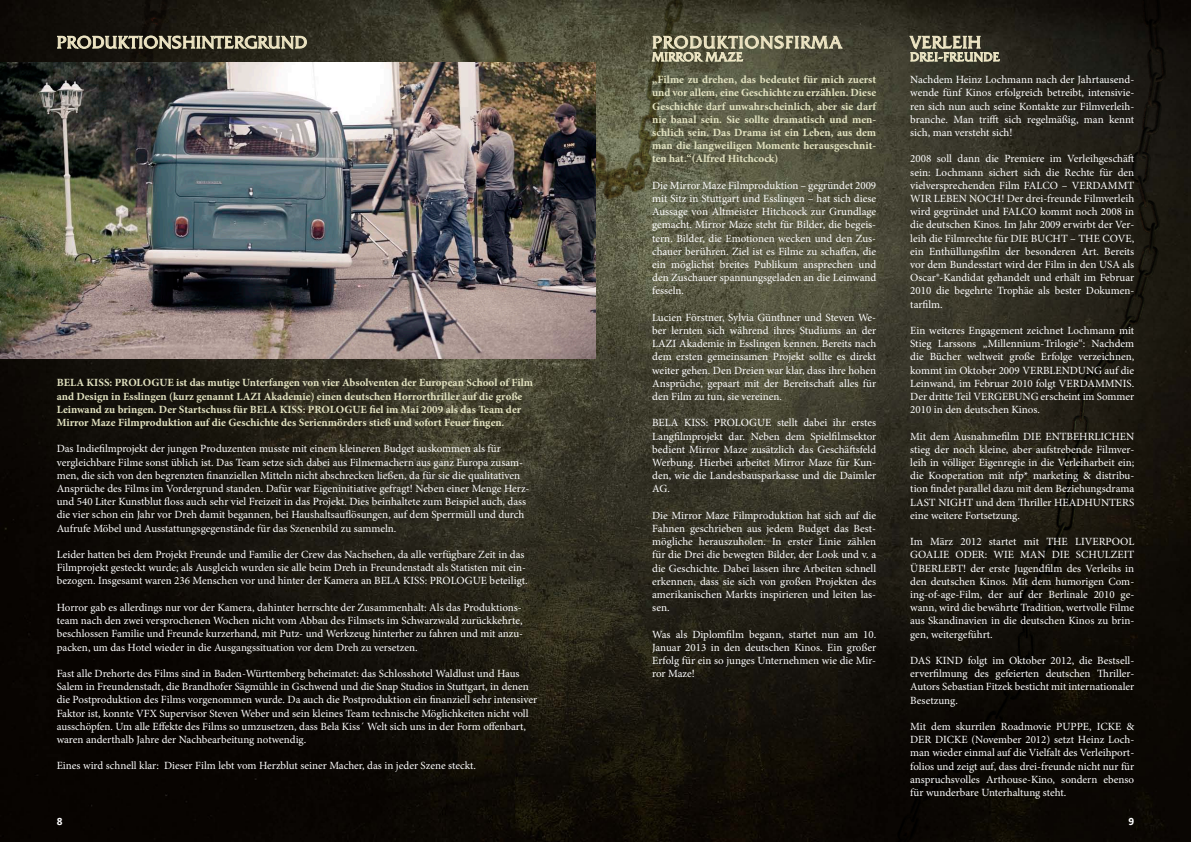
<style>
.page{position:relative;width:1191px;height:842px;background:#fff}
.page>*{position:absolute;margin:0;border:0;box-sizing:border-box;transform-origin:0 0}
.t1{font:18px "Friz Quadrata Std";letter-spacing:.04em;color:#f3e7c6}
.t2{font:18px "Friz Quadrata Std";letter-spacing:.08em;color:#f3e7c6}
.t3{font:13px "Friz Quadrata Std";letter-spacing:.04em;color:#f3e7c6}
.t4{font:11px/13.2px "Minion Pro";color:#fff;text-align:justify}
.t5{font:700 11px/13.2px "Minion Pro";color:#e3e3c1}
.t6{font:700 10px "Segoe UI";color:#fff}
</style>
<div class="page">
<img style="left:0;top:0;width:873px;height:842px">
<svg style="left:0;top:0;width:277px;height:473px;fill:#13100b"></svg>
<img style="left:394px;top:0;width:306px;height:218px">
<img style="left:873px;top:0;width:318px;height:842px">
<svg style="left:57px;top:35px;width:250px;height:14px"></svg>
<svg style="left:651px;top:35px;width:191px;height:27px"></svg>
<svg style="left:909px;top:36px;width:91px;height:26px"></svg>
<img style="left:0;top:62px;width:595px;height:297px">
<h1 class="t1" style="left:57px;top:32px;width:94px">PRODUKTION</h1>
<h1 class="t1" style="left:172px;top:32px;width:136px">SHINTERGRUND</h1>
<h1 class="t2" style="left:652px;top:32px;width:163px">PRODUKTIONSFIRMA</h1>
<p class="t3" style="left:652px;top:50px;width:91px">MIRROR MAZE</p>
<p class="t5" style="left:57px;top:376px;width:478px">BELA KISS: PROLOGUE ist das mutige Unterfangen von vier Absolventen der European School of Film and Design in Esslingen (kurz genannt LAZI Akademie) einen deutschen Horrorthriller auf die große Leinwand zu bringen. Der Startschuss für BELA KISS: PROLOGUE fiel im Mai 2009 als das Team der Mirror Maze Filmproduktion auf die Geschichte des Serienmörders stieß und sofort Feuer fingen.</p>
<p class="t4" style="left:57px;top:442px;width:474px;text-align:left">Das Indiefilmprojekt der jungen Produzenten musste mit einem kleineren Budget auskommen als für vergleichbare Filme sonst üblich ist. Das Team setze sich dabei aus Filmemachern aus ganz Europa zusam&shy;men, die sich von den begrenzten finanziellen Mitteln nicht abschrecken ließen, da für sie die qualitativen Ansprüche des Films im Vordergrund standen. Dafür war Eigeninitiative gefragt! Neben einer Menge Herz&shy;und 540 Liter Kunstblut floss auch sehr viel Freizeit in das Projekt. Dies beinhaltete zum Beispiel auch, dass die vier schon ein Jahr vor Dreh damit begannen, bei Haushaltsauflösungen, auf dem Sperrmüll und durch Aufrufe Möbel und Ausstattungsgegenstände für das Szenenbild zu sammeln.</p>
<p class="t4" style="left:57px;top:548px;width:472px;text-align:left">Leider hatten bei dem Projekt Freunde und Familie der Crew das Nachsehen, da alle verfügbare Zeit in das<br>Filmprojekt gesteckt wurde; als Ausgleich wurden sie alle beim Dreh in Freundenstadt als Statisten mit ein&shy;bezogen. Insgesamt waren 236 Menschen vor und hinter der Kamera an BELA KISS: PROLOGUE beteiligt.</p>
<p class="t4" style="left:57px;top:601px;width:468px;text-align:left">Horror gab es allerdings nur vor der Kamera, dahinter herrschte der Zusammenhalt: Als das Produktions&shy;team nach den zwei versprochenen Wochen nicht vom Abbau des Filmsets im Schwarzwald zurückkehrte, beschlossen Familie und Freunde kurzerhand, mit Putz- und Werkzeug hinterher zu fahren und mit anzu&shy;packen, um das Hotel wieder in die Ausgangssituation vor dem Dreh zu versetzen.</p>
<p class="t4" style="left:57px;top:667px;width:482px;text-align:left">Fast alle Drehorte des Films sind in Baden-Württemberg beheimatet: das Schlosshotel Waldlust und Haus Salem in Freundenstadt, die Brandhofer Sägmühle in Gschwend und die Snap Studios in Stuttgart, in denen die Postproduktion des Films vorgenommen wurde. Da auch die Postproduktion ein finanziell sehr intensiver Faktor ist, konnte VFX Supervisor Steven Weber und sein kleines Team technische Möglichkeiten nicht voll ausschöpfen. Um alle Effekte des Films so umzusetzen, dass Bela Kiss´ Welt sich uns in der Form offenbart, waren anderthalb Jahre der Nachbearbeitung notwendig.</p>
<p class="t4" style="left:57px;top:759px;width:421px">Eines wird schnell klar: Dieser Film lebt vom Herzblut seiner Macher, das in jeder Szene steckt.</p>
<p class="t5" style="left:652px;top:73px;width:225px;text-align:justify">„Filme zu drehen, das bedeutet für mich zuerst und vor allem, eine Geschichte zu erzählen. Diese Geschichte darf unwahrscheinlich, aber sie darf nie banal sein. Sie sollte dramatisch und men&shy;schlich sein. Das Drama ist ein Leben, aus dem man die langweiligen Momente herausgeschnit&shy;ten hat.“(Alfred Hitchcock)</p>
<p class="t4" style="left:652px;top:179px;width:225px">Die Mirror Maze Filmproduktion – gegründet 2009 mit Sitz in Stuttgart und Esslingen – hat sich diese Aussage von Altmeister Hitchcock zur Grundlage gemacht. Mirror Maze steht für Bilder, die begeis&shy;tern. Bilder, die Emotionen wecken und den Zus&shy;chauer berühren. Ziel ist es Filme zu schaffen, die ein möglichst breites Publikum ansprechen und den Zuschauer spannungsgeladen an die Leinwand fesseln.</p>
<p class="t4" style="left:652px;top:311px;width:225px">Lucien Förstner, Sylvia Günthner und Steven We&shy;ber lernten sich während ihres Studiums an der LAZI Akademie in Esslingen kennen. Bereits nach dem ersten gemeinsamen Projekt sollte es direkt weiter gehen. Den Dreien war klar, dass ihre hohen Ansprüche, gepaart mit der Bereitschaft alles für den Film zu tun, sie vereinen.</p>
<p class="t4" style="left:652px;top:416px;width:225px">BELA KISS: PROLOGUE stellt dabei ihr erstes Langfilmprojekt dar. Neben dem Spielfilmsektor bedient Mirror Maze zusätzlich das Geschäftsfeld Werbung. Hierbei arbeitet Mirror Maze für Kun&shy;den, wie die Landesbausparkasse und die Daimler AG.</p>
<p class="t4" style="left:652px;top:509px;width:225px">Die Mirror Maze Filmproduktion hat sich auf die Fahnen geschrieben aus jedem Budget das Best&shy;mögliche herauszuholen. In erster Linie zählen für die Drei die bewegten Bilder, der Look und v. a die Geschichte. Dabei lassen ihre Arbeiten schnell erkennen, dass sie sich von großen Projekten des amerikanischen Markts inspirieren und leiten las&shy;sen.</p>
<p class="t4" style="left:652px;top:627px;width:225px">Was als Diplomfilm begann, startet nun am 10.<br>Januar 2013 in den deutschen Kinos. Ein großer Erfolg für ein so junges Unternehmen wie die Mir&shy;ror Maze!</p>
<h1 class="t1" style="left:910px;top:32px;width:23px">VERLE</h1>
<h1 class="t1" style="left:962px;top:32px;width:19px">IH</h1>
<p class="t3" style="left:910px;top:50px;width:9px">DRE</p>
<p class="t3" style="left:934px;top:50px;width:58px">I-FREUNDE</p>
<p class="t4" style="left:910px;top:73px;width:225px">Nachdem Heinz Lochmann nach der Jahrtausend&shy;wende fünf Kinos erfolgreich betreibt, intensivie&shy;ren sich nun auch seine Kontakte zur Filmverleih&shy;branche. Man trifft sich regelmäßig, man kennt sich, man versteht sich!</p>
<p class="t4" style="left:910px;top:152px;width:225px">2008 soll dann die Premiere im Verleihgeschäft sein: Lochmann sichert sich die Rechte für den vielversprechenden Film FALCO – VERDAMMT WIR LEBEN NOCH! Der drei-freunde Filmverleih wird gegründet und FALCO kommt noch 2008 in die deutschen Kinos. Im Jahr 2009 erwirbt der Ver&shy;leih die Filmrechte für DIE BUCHT – THE COVE, ein Enthüllungsfilm der besonderen Art. Bereits vor dem Bundesstart wird der Film in den USA als Oscar®-Kandidat gehandelt und erhält im Februar 2010 die begehrte Trophäe als bester Dokumen&shy;tarfilm.</p>
<p class="t4" style="left:910px;top:324px;width:225px">Ein weiteres Engagement zeichnet Lochmann mit Stieg Larssons „Millennium-Trilogie“: Nachdem die Bücher weltweit große Erfolge verzeichnen, kommt im Oktober 2009 VERBLENDUNG auf die Leinwand, im Februar 2010 folgt VERDAMMNIS.<br>Der dritte Teil VERGEBUNG erscheint im Sommer 2010 in den deutschen Kinos.</p>
<p class="t4" style="left:910px;top:429px;width:225px">Mit dem Ausnahmefilm DIE ENTBEHRLICHEN stieg der noch kleine, aber aufstrebende Filmver&shy;leih in völliger Eigenregie in die Verleiharbeit ein; die Kooperation mit nfp* marketing &amp; distribu&shy;tion findet parallel dazu mit dem Beziehungsdrama LAST NIGHT und dem Thriller HEADHUNTERS eine weitere Fortsetzung.</p>
<p class="t4" style="left:910px;top:535px;width:225px">Im März 2012 startet mit THE LIVERPOOL GOALIE ODER: WIE MAN DIE SCHULZEIT ÜBERLEBT! der erste Jugendfilm des Verleihs in den deutschen Kinos. Mit dem humorigen Com&shy;ing-of-age-Film, der auf der Berlinale 2010 ge&shy;wann, wird die bewährte Tradition, wertvolle Filme aus Skandinavien in die deutschen Kinos zu brin&shy;gen, weitergeführt.</p>
<p class="t4" style="left:910px;top:654px;width:225px">DAS KIND folgt im Oktober 2012, die Bestsell&shy;erverfilmung des gefeierten deutschen Thriller-Autors Sebastian Fitzek besticht mit internationaler Besetzung.</p>
<p class="t4" style="left:910px;top:720px;width:225px">Mit dem skurrilen Roadmovie PUPPE, ICKE &amp; DER DICKE (November 2012) setzt Heinz Loch&shy;man wieder einmal auf die Vielfalt des Verleihport&shy;folios und zeigt auf, dass drei-freunde nicht nur für anspruchsvolles Arthouse-Kino, sondern ebenso für wunderbare Unterhaltung steht.</p>
<p class="t6" style="left:57px;top:814px;width:7px">8</p>
<p class="t6" style="left:1128px;top:814px;width:7px">9</p>
</div>
